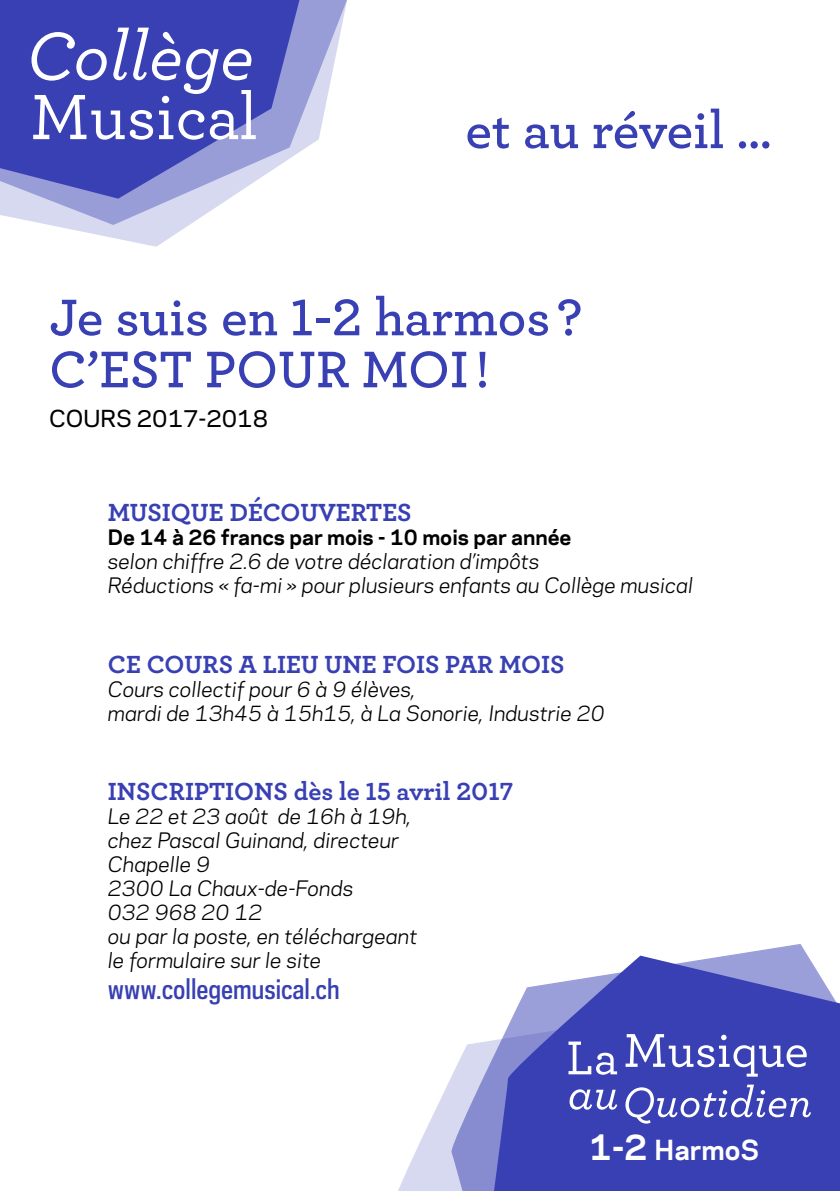
<style>
.page{position:relative;width:840px;height:1191px;background:#fff}
.page>*{position:absolute;margin:0;border:0;box-sizing:border-box;transform-origin:0 0}
.t1{font:54px/52px "Archer Semibold LF";letter-spacing:-.005em;color:#3840b3}
.t2{font:26px "Archer Bold LF";color:#3840b3}
.t3{font:500 26px "Galaxie Polaris Condensed";color:#3840b3}
.t4{font:700 26px "Galaxie Polaris";color:#fff}
.t5{font:500 22px "Galaxie Polaris";color:#000}
.t6{font:italic 20px/24px "Galaxie Polaris";color:#000}
.t7{font:700 20px "Galaxie Polaris";color:#000}
.s1{font-size:33px}
</style>
<div class="page">
<svg style="left:0;top:0;width:347px;height:247px"></svg>
<svg style="left:31px;top:28px;width:224px;height:112px"></svg>
<svg style="left:731px;top:944px;width:76px;height:11px"></svg>
<svg style="left:398px;top:1041px;width:87px;height:150px"></svg>
<svg style="left:485px;top:955px;width:354px;height:236px;background:#5b61c0"></svg>
<svg style="left:568px;top:1041px;width:48px;height:33px"></svg>
<svg style="left:625px;top:1034px;width:181px;height:42px"></svg>
<svg style="left:569px;top:1089px;width:48px;height:20px"></svg>
<svg style="left:625px;top:1084px;width:185px;height:39px;background:#5f66c2"></svg>
<h1 class="t1" style="left:465px;top:103px;width:307px">et au réveil …</h1>
<h1 class="t1" style="left:49px;top:290px;width:534px">Je suis en 1-2 harmos ?<br>C’EST POUR MOI!</h1>
<p class="t5" style="left:49px;top:402px;width:220px">COURS 2017-2018</p>
<h2 class="t2" style="left:108px;top:496px;width:305px">MUSIQUE DéCOUVERTES</h2>
<p class="t7" style="left:108px;top:522px;width:465px">De 14 à 26 francs par mois - 10 mois par année</p>
<p class="t6" style="left:108px;top:548px;width:586px">selon chiffre 2.6 de votre déclaration d’impôts<br>Réductions « fa-mi » pour plusieurs enfants au Collège musical</p>
<h2 class="t2" style="left:108px;top:647px;width:458px">CE COURS A LIEU UNE FOIS PAR MOIS</h2>
<p class="t6" style="left:108px;top:676px;width:498px">Cours collectif pour 6 à 9 élèves,<br>mardi de 13h45 à 15h15, à La Sonorie, Industrie 20</p>
<h2 class="t2" style="left:108px;top:775px;width:406px">INSCRIPTIONS dès le 15 avril 2017</h2>
<p class="t6" style="left:108px;top:803px;width:311px">Le 22 et 23 août de 16h à 19h, chez Pascal Guinand, directeur<br>Chapelle 9<br>2300 La Chaux-de-Fonds<br>032 968 20 12<br>ou par la poste, en téléchargeant le formulaire sur le site</p>
<h2 class="t3" style="left:108px;top:971px;width:233px">www.collegemusical.ch</h2>
<h2 class="t4" style="left:588px;top:1130px;width:172px"><span class="s1">1-2</span> HarmoS</h2>
</div>
